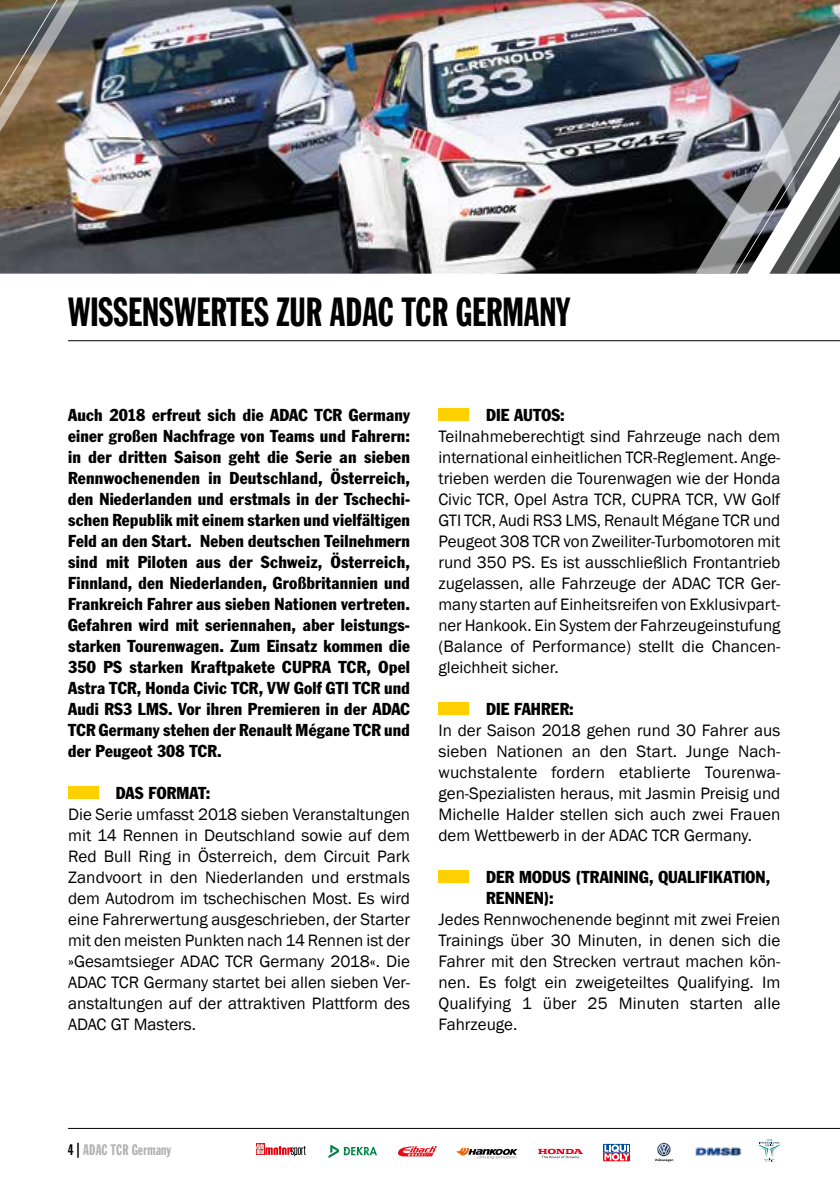
<style>
.page{position:relative;width:840px;height:1191px;background:#fff}
.page>*{position:absolute;margin:0;border:0;box-sizing:border-box;transform-origin:0 0}
.t1{font:40px "Franklin Gothic Std Extra Cond";color:#000}
.t2{font:17px/21px "Franklin Gothic";color:#000;text-align:justify}
.t3{font:condensed 17px/21px "Franklin Gothic Std";letter-spacing:.01em;color:#000;text-align:justify}
.t4{font:15px "Franklin Gothic Std Extra Cond";letter-spacing:.01em;color:#b3b2b2}
.s1{color:#000}
</style>
<div class="page">
<hr style="left:68px;top:1128px;width:771px;height:1px;background:#000">
<svg style="left:758px;top:1139px;width:21px;height:22px"></svg>
<svg style="left:456px;top:1147px;width:61px;height:12px"></svg>
<svg style="left:256px;top:1143px;width:49px;height:13px"></svg>
<svg style="left:328px;top:1144px;width:49px;height:14px"></svg>
<svg style="left:398px;top:1146px;width:38px;height:10px"></svg>
<svg style="left:602px;top:1143px;width:28px;height:18px"></svg>
<svg style="left:602px;top:1143px;width:27px;height:18px"></svg>
<svg style="left:538px;top:1148px;width:44px;height:10px"></svg>
<svg style="left:654px;top:1142px;width:18px;height:19px"></svg>
<img style="left:695px;top:1147px;width:47px;height:9px">
<div style="left:68px;top:786px;width:31px;height:13px;background:#ffd000"></div>
<div style="left:438px;top:408px;width:31px;height:13px;background:#ffd000"></div>
<div style="left:438px;top:702px;width:31px;height:13px;background:#ffd000"></div>
<div style="left:438px;top:870px;width:31px;height:13px;background:#ffd000"></div>
<img style="left:89px;top:0;width:606px;height:274px">
<hr style="left:68px;top:340px;width:771px;height:1px;background:#000">
<img style="left:695px;top:0;width:144px;height:274px">
<img style="left:0;top:0;width:89px;height:274px">
<h1 class="t1" style="left:68px;top:291px;width:503px">WISSENSWERTES ZUR ADAC TCR GERMANY</h1>
<p class="t3" style="left:68px;top:404px;width:343px">Auch 2018 erfreut sich die ADAC TCR Germany einer großen Nachfrage von Teams und Fahrern: in der dritten Saison geht die Serie an sieben Rennwochenenden in Deutschland, Österreich, den Niederlanden und erstmals in der Tschechi&shy;schen Republik mit einem starken und vielfältigen Feld an den Start. Neben deutschen Teilnehmern sind mit Piloten aus der Schweiz, Österreich, Finnland, den Niederlanden, Großbritannien und Frankreich Fahrer aus sieben Nationen vertreten.<br>Gefahren wird mit seriennahen, aber leistungs&shy;starken Tourenwagen. Zum Einsatz kommen die 350 PS starken Kraftpakete CUPRA TCR, Opel Astra TCR, Honda Civic TCR, VW Golf GTI TCR und Audi RS3 LMS. Vor ihren Premieren in der ADAC TCR Germany stehen der Renault Mégane TCR und der Peugeot 308 TCR.</p>
<p class="t3" style="left:116px;top:782px;width:96px">DAS FORMAT:</p>
<p class="t2" style="left:68px;top:804px;width:343px">Die Serie umfasst 2018 sieben Veranstaltungen mit 14 Rennen in Deutschland sowie auf dem Red Bull Ring in Österreich, dem Circuit Park Zandvoort in den Niederlanden und erstmals dem Autodrom im tschechischen Most. Es wird eine Fahrerwertung ausgeschrieben, der Starter mit den meisten Punkten nach 14 Rennen ist der »Gesamtsieger ADAC TCR Germany 2018«. Die ADAC TCR Germany startet bei allen sieben Ver&shy;anstaltungen auf der attraktiven Plattform des ADAC GT Masters.</p>
<p class="t3" style="left:486px;top:404px;width:80px">DIE AUTOS:</p>
<p class="t2" style="left:438px;top:426px;width:343px">Teilnahmeberechtigt sind Fahrzeuge nach dem international einheitlichen TCR-Reglement. Ange&shy;trieben werden die Tourenwagen wie der Honda Civic TCR, Opel Astra TCR, CUPRA TCR, VW Golf GTI TCR, Audi RS3 LMS, Renault Mégane TCR und Peugeot 308 TCR von Zweiliter-Turbomotoren mit rund 350 PS. Es ist ausschließlich Frontantrieb zugelassen, alle Fahrzeuge der ADAC TCR Ger&shy;many starten auf Einheitsreifen von Exklusivpart&shy;ner Hankook. Ein System der Fahrzeugeinstufung (Balance of Performance) stellt die Chancen&shy;gleichheit sicher.</p>
<p class="t3" style="left:486px;top:698px;width:89px">DIE FAHRER:</p>
<p class="t2" style="left:438px;top:720px;width:343px">In der Saison 2018 gehen rund 30 Fahrer aus sieben Nationen an den Start. Junge Nach&shy;wuchstalente fordern etablierte Tourenwa&shy;gen-Spezialisten heraus, mit Jasmin Preisig und Michelle Halder stellen sich auch zwei Frauen dem Wettbewerb in der ADAC TCR Germany.</p>
<p class="t3" style="left:486px;top:866px;width:285px">DER MODUS (TRAINING, QUALIFIKATION,<br>RENNEN):</p>
<p class="t2" style="left:438px;top:909px;width:343px">Jedes Rennwochenende beginnt mit zwei Freien Trainings über 30 Minuten, in denen sich die Fahrer mit den Strecken vertraut machen kön&shy;nen. Es folgt ein zweigeteiltes Qualifying. Im Qualifying 1 über 25 Minuten starten alle Fahrzeuge.</p>
<p class="t4" style="left:68px;top:1141px;width:105px"><span class="s1">4 |</span> ADAC TCR Germany</p>
</div>
